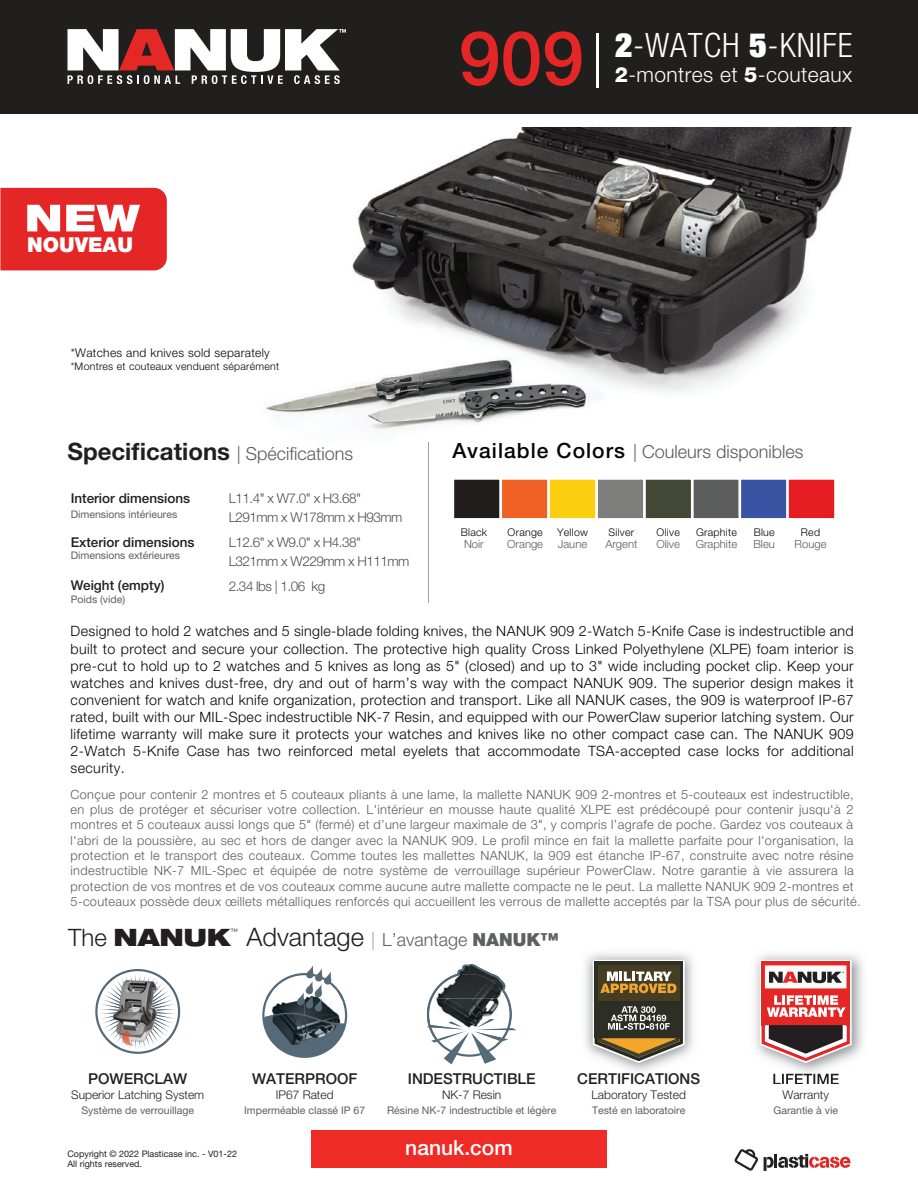
<style>
.page{position:relative;width:918px;height:1188px;background:#fff}
.page>*{position:absolute;margin:0;border:0;box-sizing:border-box;transform-origin:0 0}
.t1{font:500 75px "Helvetica Neue LT Std";color:#e42726}
.t2{font:300 condensed 33.6px "Helvetica Neue LT Std";letter-spacing:.025em;color:#fff}
.t3{font:900 expanded 24px "Helvetica Neue LT Std";color:#231f20}
.t4{font:300 21px "Helvetica Neue LT Std";letter-spacing:.02em;color:#fff}
.t5{font:500 21px "Helvetica Neue LT Std";color:#fff}
.t6{font:900 20.55px "Helvetica Neue LT Std";color:#fff}
.t7{font:300 18px "Helvetica Neue LT Std";color:#5b5b5b}
.t8{font:300 18px "Helvetica Neue LT Std";color:#5e605f}
.t9{font:500 15px "Helvetica Neue LT Std";color:#231f20}
.t10{font:300 14.25px/17.1px "Helvetica Neue LT Std";letter-spacing:.025em;color:#040504;text-align:justify}
.t11{font:300 13.5px/18.9px "Helvetica Neue LT Std";letter-spacing:-.035em;color:#4f4f51}
.t12{font:500 13.5px "Helvetica Neue LT Std";color:#211e1e}
.t13{font:300 12.75px/15.3px "Helvetica Neue LT Std";letter-spacing:.025em;color:#5c5c5d}
.t14{font:300 12px "Helvetica Neue LT Std";color:#231f20}
.t15{font:300 12px "Helvetica Neue LT Std";letter-spacing:.025em;color:#040504}
.t16{font:300 11.25px "Helvetica Neue LT Std";color:#5b5b5b}
.t17{font:300 10.65px "Helvetica Neue LT Std";letter-spacing:.025em;color:#040504}
.t18{font:10.5px "Helvetica Neue LT Std";color:#5e5f5f}
.t19{font:300 10.5px "Helvetica Neue LT Std";letter-spacing:.025em;color:#040504}
.t20{font:9px/10.8px "Helvetica Neue LT Std";color:#231f20}
.t21{font:300 7.5px "Helvetica Neue LT Std";color:#231f20}
.s1{font-weight:900}
.s2{font-weight:800}
.s3{font-weight:700;font-size:24px;color:#231f20}
.s4{font-weight:500;font-size:21px;color:#040504}
.s5{font-weight:300;font-stretch:normal}
.s6{font-size:25.5px;color:#231f20}
.s7{color:#a09f9f}
</style>
<div class="page">
<img style="left:265px;top:127px;width:587px;height:303px">
<svg style="left:764px;top:1154px;width:86px;height:17px"></svg>
<svg style="left:735px;top:1149px;width:23px;height:22px"></svg>
<div style="left:0;top:0;width:918px;height:113px;background:#211e1e"></div>
<svg style="left:67px;top:29px;width:279px;height:55px"></svg>
<hr style="left:596px;top:33px;width:3px;height:55px;background:#fff">
<div style="left:311px;top:1130px;width:296px;height:38px;background:#ee2b25"></div>
<svg style="left:454px;top:479px;width:381px;height:40px;background:#946a55"></svg>
<svg style="left:0;top:188px;width:167px;height:82px;background:#e84a49"></svg>
<svg style="left:95px;top:969px;width:85px;height:85px"></svg>
<svg style="left:262px;top:965px;width:85px;height:93px"></svg>
<svg style="left:427px;top:964px;width:90px;height:100px"></svg>
<svg style="left:593px;top:960px;width:92px;height:103px;background:#786e56"></svg>
<img style="left:755px;top:954px;width:108px;height:120px">
<img style="left:773px;top:1074px;width:66px;height:9px">
<svg style="left:760px;top:960px;width:92px;height:103px"></svg>
<hr style="left:428px;top:442px;width:1px;height:161px;background:#a09f9f">
<h1 class="t1" style="left:459px;top:14px;width:127px">909</h1>
<h2 class="t2" style="left:615px;top:26px;width:239px"><span class="s1">2</span>-WATCH <span class="s1">5</span>-KNIFE</h2>
<h3 class="t4" style="left:615px;top:62px;width:239px"><span class="s2">2</span>-montres et <span class="s2">5</span>-couteaux</h3>
<h3 class="t6" style="left:27px;top:232px;width:107px">NOUVEAU</h3>
<p class="t15" style="left:71px;top:346px;width:201px">*Watches and knives sold separately</p>
<p class="t19" style="left:71px;top:360px;width:210px">*Montres et couteaux venduent séparément</p>
<h3 class="t7" style="left:68px;top:443px;width:287px"><span class="s3">Specifications</span> | Spécifications</h3>
<p class="t11" style="left:229px;top:488px;width:175px">L11.4" x W7.0" x H3.68"<br>L291mm x W178mm x H93mm</p>
<p class="t11" style="left:229px;top:532px;width:182px">L12.6" x W9.0" x H4.38"<br>L321mm x W229mm x H111mm</p>
<p class="t11" style="left:229px;top:576px;width:98px">2.34 lbs | 1.06 kg</p>
<p class="t12" style="left:71px;top:490px;width:121px">Interior dimensions</p>
<p class="t18" style="left:71px;top:508px;width:108px">Dimensions intérieures</p>
<p class="t12" style="left:71px;top:534px;width:125px">Exterior dimensions</p>
<p class="t18" style="left:71px;top:549px;width:111px">Dimensions extérieures</p>
<p class="t12" style="left:71px;top:577px;width:95px">Weight (empty)</p>
<p class="t18" style="left:71px;top:593px;width:56px">Poids (vide)</p>
<h3 class="t7" style="left:453px;top:440px;width:352px"><span class="s4">Available Colors</span> | Couleurs disponibles</h3>
<p class="t17" style="left:461px;top:526px;width:28px">Black</p>
<p class="t16" style="left:464px;top:538px;width:21px">Noir</p>
<p class="t17" style="left:508px;top:526px;width:37px">Orange</p>
<p class="t16" style="left:507px;top:538px;width:37px">Orange</p>
<p class="t17" style="left:557px;top:526px;width:32px">Yellow</p>
<p class="t16" style="left:558px;top:538px;width:31px">Jaune</p>
<p class="t17" style="left:609px;top:526px;width:27px">Silver</p>
<p class="t16" style="left:605px;top:538px;width:34px">Argent</p>
<p class="t17" style="left:657px;top:526px;width:25px">Olive</p>
<p class="t16" style="left:656px;top:538px;width:25px">Olive</p>
<p class="t17" style="left:696px;top:526px;width:42px">Graphite</p>
<p class="t16" style="left:696px;top:538px;width:43px">Graphite</p>
<p class="t17" style="left:754px;top:526px;width:23px">Blue</p>
<p class="t16" style="left:753px;top:538px;width:23px">Bleu</p>
<p class="t17" style="left:801px;top:526px;width:21px">Red</p>
<p class="t16" style="left:795px;top:538px;width:33px">Rouge</p>
<p class="t10" style="left:71px;top:623px;width:785px">Designed to hold 2 watches and 5 single-blade folding knives, the NANUK 909 2-Watch 5-Knife Case is indestructible and built to protect and secure your collection. The protective high quality Cross Linked Polyethylene (XLPE) foam interior is pre-cut to hold up to 2 watches and 5 knives as long as 5" (closed) and up to 3" wide including pocket clip. Keep your watches and knives dust-free, dry and out of harm’s way with the compact NANUK 909. The superior design makes it convenient for watch and knife organization, protection and transport. Like all NANUK cases, the 909 is waterproof IP-67 rated, built with our MIL-Spec indestructible NK-7 Resin, and equipped with our PowerClaw superior latching system. Our lifetime warranty will make sure it protects your watches and knives like no other compact case can. The NANUK 909<br>2-Watch 5-Knife Case has two reinforced metal eyelets that accommodate TSA-accepted case locks for additional security.</p>
<p class="t13" style="left:71px;top:786px;width:792px">Conçue pour contenir 2 montres et 5 couteaux pliants à une lame, la mallette NANUK 909 2-montres et 5-couteaux est indestructible, en plus de protéger et sécuriser votre collection. L'intérieur en mousse haute qualité XLPE est prédécoupé pour contenir jusqu'à 2 montres et 5 couteaux aussi longs que 5" (fermé) et d’une largeur maximale de 3", y compris l’agrafe de poche. Gardez vos couteaux à l'abri de la poussière, au sec et hors de danger avec la NANUK 909. Le profil mince en fait la mallette parfaite pour l'organisation, la protection et le transport des couteaux. Comme toutes les mallettes NANUK, la 909 est étanche IP-67, construite avec notre résine indestructible NK-7 MIL-Spec et équipée de notre système de verrouillage supérieur PowerClaw. Notre garantie à vie assurera la protection de vos montres et de vos couteaux comme aucune autre mallette compacte ne le peut. La mallette NANUK 909 2-montres et 5-couteaux possède deux œillets métalliques renforcés qui accueillent les verrous de mallette acceptés par la TSA pour plus de sécurité.</p>
<h3 class="t3" style="left:68px;top:922px;width:164px"><span class="s5">The</span> NANUK</h3>
<p class="t21" style="left:230px;top:927px;width:9px">™</p>
<h3 class="t8" style="left:246px;top:929px;width:314px"><span class="s6">Advantage</span> <span class="s7">|</span> L’avantage <span class="s1">NANUK™</span></h3>
<p class="t9" style="left:88px;top:1070px;width:101px">POWERCLAW</p>
<p class="t14" style="left:71px;top:1087px;width:135px">Superior Latching System</p>
<p class="t18" style="left:81px;top:1104px;width:114px">Système de verrouillage</p>
<p class="t9" style="left:252px;top:1070px;width:107px">WATERPROOF</p>
<p class="t14" style="left:276px;top:1087px;width:59px">IP67 Rated</p>
<p class="t18" style="left:244px;top:1104px;width:123px">Imperméable classé IP 67</p>
<p class="t20" style="left:68px;top:1148px;width:171px">Copyright © 2022 Plasticase inc. - V01-22<br>All rights reserved.</p>
<p class="t9" style="left:408px;top:1070px;width:129px">INDESTRUCTIBLE</p>
<p class="t14" style="left:442px;top:1087px;width:61px">NK-7 Resin</p>
<p class="t18" style="left:387px;top:1104px;width:171px">Résine NK-7 indestructible et légère</p>
<h3 class="t5" style="left:405px;top:1135px;width:109px">nanuk.com</h3>
<p class="t9" style="left:577px;top:1070px;width:124px">CERTIFICATIONS</p>
<p class="t14" style="left:591px;top:1087px;width:96px">Laboratory Tested</p>
<p class="t18" style="left:592px;top:1104px;width:95px">Testé en laboratoire</p>
<p class="t14" style="left:782px;top:1087px;width:48px">Warranty</p>
<p class="t18" style="left:773px;top:1104px;width:66px">Garantie à vie</p>
</div>
